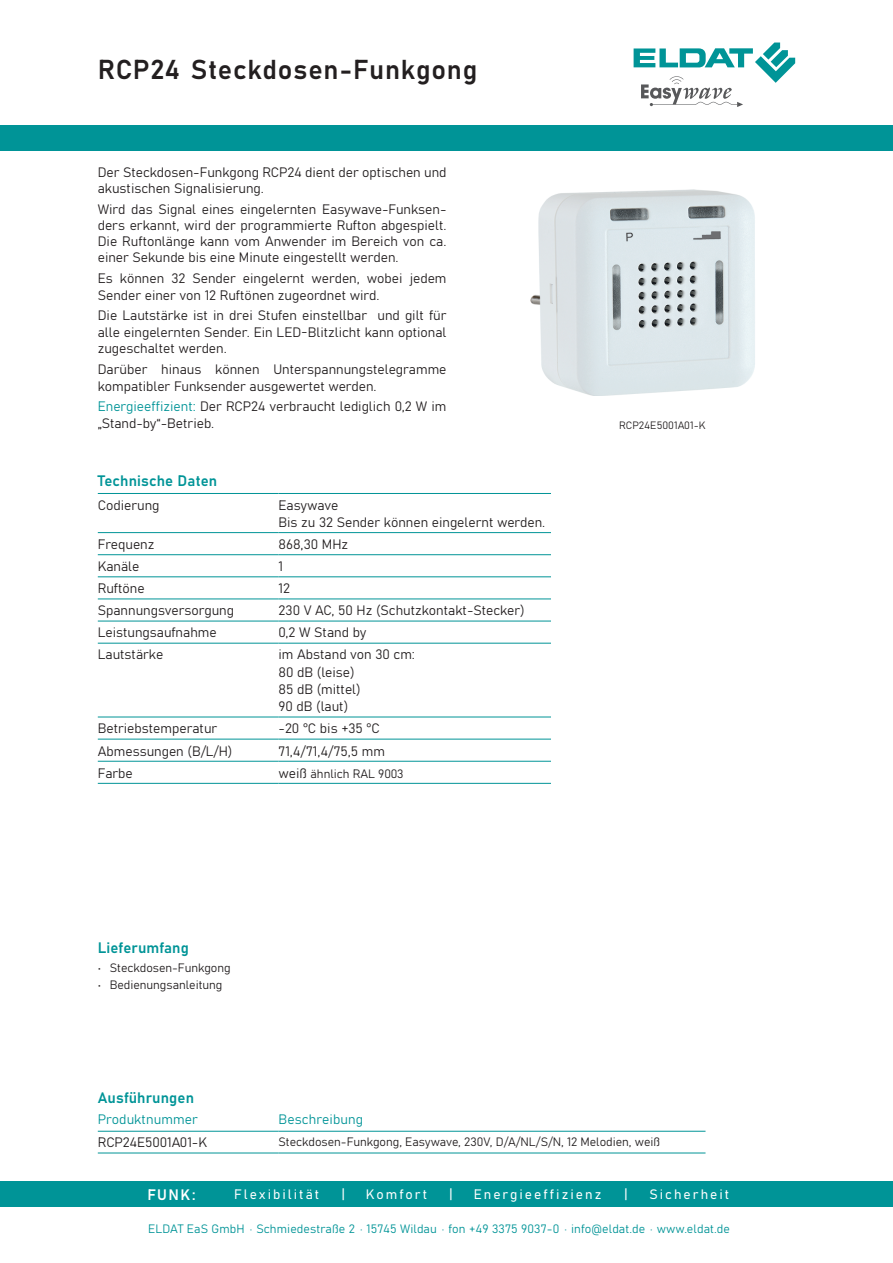
<style>
.page{position:relative;width:893px;height:1263px;background:#fff}
.page>*{position:absolute;margin:0;border:0;box-sizing:border-box;transform-origin:0 0}
.t1{font:27px "Bahnschrift";letter-spacing:.03em;color:#231f20}
.t2{font:15px "Bahnschrift";letter-spacing:.01em;color:#009497}
.t3{font:15px "Bahnschrift";color:#fff}
.t4{font:13.5px/16.5px "Bahnschrift";color:#231f20}
.t5{font:13.5px "Bahnschrift";letter-spacing:.15em;color:#fff}
.t6{font:13.5px "Bahnschrift";letter-spacing:.01em;color:#009497}
.t7{font:12px "Bahnschrift";color:#231f20}
.t8{font:12px "Bahnschrift";letter-spacing:.01em;color:#009497}
.t9{font:10.5px "Bahnschrift";letter-spacing:.01em;color:#231f20}
.s1{color:#009497}
.s2{font-size:13.5px}
</style>
<div class="page">
<div style="left:0;top:125px;width:893px;height:26px;background:#009497"></div>
<div style="left:0;top:1181px;width:893px;height:26px;background:#009497"></div>
<svg style="left:634px;top:43px;width:161px;height:64px"></svg>
<hr style="left:98px;top:493px;width:181px;height:1px;background:#009497">
<hr style="left:279px;top:493px;width:272px;height:1px;background:#009497">
<hr style="left:98px;top:532px;width:181px;height:1px;background:#009497">
<hr style="left:279px;top:532px;width:272px;height:1px;background:#009497">
<hr style="left:98px;top:554px;width:181px;height:1px;background:#009497">
<hr style="left:279px;top:554px;width:272px;height:1px;background:#009497">
<hr style="left:98px;top:577px;width:181px;height:1px;background:#009497">
<hr style="left:279px;top:577px;width:272px;height:1px;background:#009497">
<hr style="left:98px;top:599px;width:181px;height:1px;background:#009497">
<hr style="left:279px;top:599px;width:272px;height:1px;background:#009497">
<hr style="left:98px;top:621px;width:181px;height:1px;background:#009497">
<hr style="left:279px;top:621px;width:272px;height:1px;background:#009497">
<hr style="left:98px;top:643px;width:181px;height:1px;background:#009497">
<hr style="left:279px;top:643px;width:272px;height:1px;background:#009497">
<hr style="left:98px;top:717px;width:181px;height:1px;background:#009497">
<hr style="left:279px;top:717px;width:272px;height:1px;background:#009497">
<hr style="left:98px;top:739px;width:181px;height:1px;background:#009497">
<hr style="left:279px;top:739px;width:272px;height:1px;background:#009497">
<hr style="left:98px;top:761px;width:181px;height:1px;background:#009497">
<hr style="left:279px;top:761px;width:272px;height:1px;background:#009497">
<hr style="left:98px;top:783px;width:181px;height:1px;background:#009497">
<hr style="left:279px;top:783px;width:272px;height:1px;background:#009497">
<hr style="left:279px;top:1153px;width:426px;height:1px;background:#009497">
<hr style="left:98px;top:1153px;width:181px;height:1px;background:#009497">
<hr style="left:98px;top:1131px;width:181px;height:1px;background:#009497">
<hr style="left:279px;top:1131px;width:426px;height:1px;background:#009497">
<img style="left:531px;top:189px;width:224px;height:207px">
<h1 class="t1" style="left:98px;top:49px;width:381px">RCP24 Steckdosen-Funkgong</h1>
<p class="t4" style="left:98px;top:163px;width:350px">Der Steckdosen-Funkgong RCP24 dient der optischen und akustischen Signalisierung.</p>
<p class="t4" style="left:98px;top:200px;width:350px;text-align:justify">Wird das Signal eines eingelernten Easywave-Funksen&shy;ders erkannt, wird der programmierte Rufton abgespielt.<br>Die Ruftonlänge kann vom Anwender im Bereich von ca. einer Sekunde bis eine Minute eingestellt werden.</p>
<p class="t4" style="left:98px;top:269px;width:350px">Es können 32 Sender eingelernt werden, wobei jedem<br>Sender einer von 12 Ruftönen zugeordnet wird.</p>
<p class="t4" style="left:98px;top:306px;width:350px;text-align:justify">Die Lautstärke ist in drei Stufen einstellbar und gilt für alle eingelernten Sender. Ein LED-Blitzlicht kann optional zugeschaltet werden.</p>
<p class="t4" style="left:98px;top:360px;width:350px">Darüber hinaus können Unterspannungstelegramme kompatibler Funksender ausgewertet werden.</p>
<p class="t4" style="left:98px;top:397px;width:350px"><span class="s1">Energieeffizient:</span> Der RCP24 verbraucht lediglich 0,2 W im „Stand-by“-Betrieb.</p>
<p class="t2" style="left:98px;top:469px;width:121px">Technische Daten</p>
<p class="t4" style="left:98px;top:496px;width:63px">Codierung</p>
<p class="t4" style="left:279px;top:495px;width:268px;line-height:17.4px">Easywave<br>Bis zu 32 Sender können eingelernt werden.</p>
<p class="t4" style="left:98px;top:535px;width:58px">Frequenz</p>
<p class="t4" style="left:279px;top:535px;width:71px">868,30 MHz</p>
<p class="t4" style="left:98px;top:557px;width:43px">Kanäle</p>
<p class="t4" style="left:279px;top:557px;width:6px">1</p>
<p class="t4" style="left:98px;top:579px;width:48px">Ruftöne</p>
<p class="t4" style="left:279px;top:579px;width:13px">12</p>
<p class="t4" style="left:98px;top:601px;width:138px">Spannungsversorgung</p>
<p class="t4" style="left:279px;top:601px;width:248px">230 V AC, 50 Hz (Schutzkontakt-Stecker)</p>
<p class="t4" style="left:98px;top:623px;width:120px">Leistungsaufnahme</p>
<p class="t4" style="left:279px;top:623px;width:89px">0,2 W Stand by</p>
<p class="t4" style="left:98px;top:645px;width:67px">Lautstärke</p>
<p class="t4" style="left:279px;top:645px;width:138px;line-height:17.4px">im Abstand von 30 cm:<br>80 dB (leise)<br>85 dB (mittel)<br>90 dB (laut)</p>
<p class="t4" style="left:98px;top:719px;width:121px">Betriebstemperatur</p>
<p class="t4" style="left:279px;top:719px;width:103px">-20 °C bis +35 °C</p>
<p class="t4" style="left:98px;top:742px;width:136px">Abmessungen (B/L/H)</p>
<p class="t4" style="left:279px;top:742px;width:108px">71,4/71,4/75,5 mm</p>
<p class="t4" style="left:98px;top:764px;width:37px">Farbe</p>
<p class="t7" style="left:279px;top:764px;width:127px"><span class="s2">weiß</span> ähnlich RAL 9003</p>
<p class="t2" style="left:98px;top:937px;width:93px">Lieferumfang</p>
<p class="t7" style="left:98px;top:959px;width:134px">• Steckdosen-Funkgong</p>
<p class="t7" style="left:98px;top:975px;width:126px">• Bedienungsanleitung</p>
<p class="t9" style="left:619px;top:418px;width:88px">RCP24E5001A01-K</p>
<p class="t2" style="left:98px;top:1086px;width:98px">Ausführungen</p>
<p class="t6" style="left:98px;top:1109px;width:102px">Produktnummer</p>
<p class="t6" style="left:279px;top:1109px;width:86px">Beschreibung</p>
<p class="t4" style="left:98px;top:1133px;width:111px">RCP24E5001A01-K</p>
<p class="t7" style="left:279px;top:1133px;width:383px">Steckdosen-Funkgong, Easywave, 230V, D/A/NL/S/N, 12 Melodien, weiß</p>
<p class="t3" style="left:147px;top:1183px;width:50px">FUNK:</p>
<p class="t5" style="left:234px;top:1184px;width:87px">Flexibilität</p>
<p class="t5" style="left:341px;top:1184px;width:5px">|</p>
<p class="t5" style="left:366px;top:1184px;width:63px">Komfort</p>
<p class="t5" style="left:449px;top:1184px;width:5px">|</p>
<p class="t5" style="left:474px;top:1184px;width:129px">Energieeffizienz</p>
<p class="t5" style="left:624px;top:1184px;width:5px">|</p>
<p class="t5" style="left:649px;top:1184px;width:81px">Sicherheit</p>
<p class="t8" style="left:148px;top:1220px;width:583px">ELDAT EaS GmbH · Schmiedestraße 2 · 15745 Wildau · fon +49 3375 9037-0 · info@eldat.de · www.eldat.de</p>
</div>
